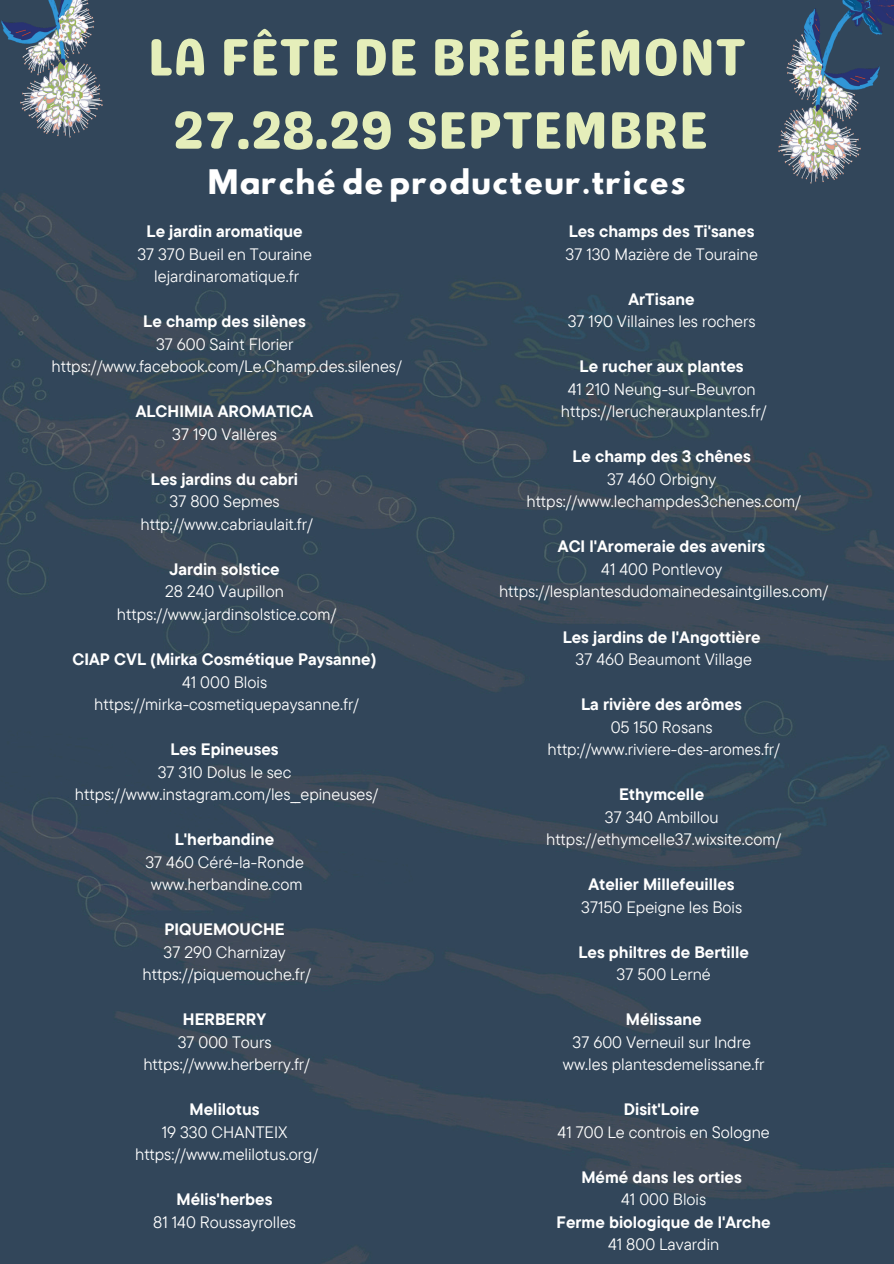
<style>
.page{position:relative;width:894px;height:1264px;background:#fff}
.page>*{position:absolute;margin:0;border:0;box-sizing:border-box;transform-origin:0 0}
.t1{font:52.5px/73.2px "Genty Sans";color:#e5eeba;text-align:center}
.t2{font:30px "Hussar Bd";color:#fff}
.t3{font:16.5px "TT Commons Pro";color:#fff}
.t4{font:700 16.5px "TT Commons Pro";color:#fff}
</style>
<div class="page">
<img style="left:0;top:0;width:893px;height:1263px">
<img style="left:0;top:0;width:123px;height:186px">
<img style="left:757px;top:0;width:136px;height:232px">
<p class="t1" style="left:147px;top:21px;width:600px">LA FÊTE DE BRÉHÉMONT<br>27.28.29 SEPTEMBRE</p>
<h2 class="t2" style="left:207px;top:167px;width:480px">Marché de producteur.trices</h2>
<p class="t4" style="left:147px;top:221px;width:157px">Le jardin aromatique</p>
<p class="t3" style="left:137px;top:243px;width:176px">37 370 Bueil en Touraine</p>
<p class="t3" style="left:154px;top:266px;width:146px">lejardinaromatique.fr</p>
<p class="t4" style="left:143px;top:311px;width:164px">Le champ des silènes</p>
<p class="t3" style="left:156px;top:333px;width:139px">37 600 Saint Florier</p>
<p class="t3" style="left:51px;top:356px;width:352px">https://www.facebook.com/Le.Champ.des.silenes/</p>
<p class="t4" style="left:136px;top:401px;width:179px">ALCHIMIA AROMATICA</p>
<p class="t3" style="left:172px;top:423px;width:106px">37 190 Vallères</p>
<p class="t4" style="left:151px;top:468px;width:149px">Les jardins du cabri</p>
<p class="t3" style="left:169px;top:491px;width:112px">37 800 Sepmes</p>
<p class="t3" style="left:140px;top:513px;width:174px">http://www.cabriaulait.fr/</p>
<p class="t4" style="left:169px;top:558px;width:112px">Jardin solstice</p>
<p class="t3" style="left:165px;top:581px;width:120px">28 240 Vaupillon</p>
<p class="t3" style="left:117px;top:603px;width:221px">https://www.jardinsolstice.com/</p>
<p class="t4" style="left:73px;top:648px;width:305px">CIAP CVL (Mirka Cosmétique Paysanne)</p>
<p class="t3" style="left:182px;top:671px;width:87px">41 000 Blois</p>
<p class="t3" style="left:94px;top:693px;width:266px">https://mirka-cosmetiquepaysanne.fr/</p>
<p class="t4" style="left:170px;top:738px;width:110px">Les Epineuses</p>
<p class="t3" style="left:158px;top:761px;width:135px">37 310 Dolus le sec</p>
<p class="t3" style="left:75px;top:783px;width:305px">https://www.instagram.com/les__epineuses/</p>
<p class="t4" style="left:175px;top:828px;width:101px">L'herbandine</p>
<p class="t3" style="left:145px;top:851px;width:160px">37 460 Céré-la-Ronde</p>
<p class="t3" style="left:151px;top:873px;width:153px">www.herbandine.com</p>
<p class="t4" style="left:164px;top:918px;width:122px">PIQUEMOUCHE</p>
<p class="t3" style="left:163px;top:941px;width:124px">37 290 Charnizay</p>
<p class="t3" style="left:142px;top:963px;width:170px">https://piquemouche.fr/</p>
<p class="t4" style="left:183px;top:1008px;width:85px">HERBERRY</p>
<p class="t3" style="left:178px;top:1031px;width:95px">37 000 Tours</p>
<p class="t3" style="left:143px;top:1053px;width:168px">https://www.herberry.fr/</p>
<p class="t4" style="left:189px;top:1098px;width:71px">Melilotus</p>
<p class="t3" style="left:162px;top:1121px;width:127px">19 330 CHANTEIX</p>
<p class="t3" style="left:135px;top:1143px;width:184px">https://www.melilotus.org/</p>
<p class="t4" style="left:176px;top:1188px;width:97px">Mélis'herbes</p>
<p class="t3" style="left:153px;top:1211px;width:144px">81 140 Roussayrolles</p>
<p class="t4" style="left:568px;top:221px;width:187px">Les champs des Ti'sanes</p>
<p class="t3" style="left:565px;top:243px;width:194px">37 130 Mazière de Touraine</p>
<p class="t4" style="left:628px;top:288px;width:68px">ArTisane</p>
<p class="t3" style="left:567px;top:311px;width:189px">37 190 Villaines les rochers</p>
<p class="t4" style="left:579px;top:356px;width:165px">Le rucher aux plantes</p>
<p class="t3" style="left:567px;top:378px;width:189px">41 210 Neung-sur-Beuvron</p>
<p class="t3" style="left:561px;top:401px;width:207px">https://lerucherauxplantes.fr/</p>
<p class="t4" style="left:572px;top:446px;width:180px">Le champ des 3 chênes</p>
<p class="t3" style="left:607px;top:468px;width:110px">37 460 Orbigny</p>
<p class="t3" style="left:526px;top:491px;width:276px">https://www.lechampdes3chenes.com/</p>
<p class="t4" style="left:557px;top:536px;width:209px">ACI l'Aromeraie des avenirs</p>
<p class="t3" style="left:601px;top:558px;width:122px">41 400 Pontlevoy</p>
<p class="t3" style="left:499px;top:581px;width:331px">https://lesplantesdudomainedesaintgilles.com/</p>
<p class="t4" style="left:562px;top:626px;width:199px">Les jardins de l'Angottière</p>
<p class="t3" style="left:575px;top:648px;width:178px">37 460 Beaumont Village</p>
<p class="t4" style="left:581px;top:693px;width:162px">La rivière des arômes</p>
<p class="t3" style="left:610px;top:716px;width:103px">05 150 Rosans</p>
<p class="t3" style="left:547px;top:738px;width:234px">http://www.riviere-des-aromes.fr/</p>
<p class="t4" style="left:619px;top:783px;width:86px">Ethymcelle</p>
<p class="t3" style="left:604px;top:806px;width:115px">37 340 Ambillou</p>
<p class="t3" style="left:546px;top:828px;width:236px">https://ethymcelle37.wixsite.com/</p>
<p class="t4" style="left:588px;top:873px;width:147px">Atelier Millefeuilles</p>
<p class="t3" style="left:581px;top:896px;width:162px">37150 Epeigne les Bois</p>
<p class="t4" style="left:578px;top:941px;width:172px">Les philtres de Bertille</p>
<p class="t3" style="left:616px;top:963px;width:96px">37 500 Lerné</p>
<p class="t4" style="left:625px;top:1008px;width:77px">Mélissane</p>
<p class="t3" style="left:572px;top:1031px;width:180px">37 600 Verneuil sur Indre</p>
<p class="t3" style="left:562px;top:1053px;width:203px">ww.les plantesdemelissane.fr</p>
<p class="t4" style="left:623px;top:1098px;width:77px">Disit'Loire</p>
<p class="t3" style="left:557px;top:1121px;width:214px">41 700 Le controis en Sologne</p>
<p class="t4" style="left:581px;top:1166px;width:162px">Mémé dans les orties</p>
<p class="t3" style="left:621px;top:1188px;width:87px">41 000 Blois</p>
<p class="t4" style="left:556px;top:1211px;width:215px">Ferme biologique de l'Arche</p>
<p class="t3" style="left:608px;top:1233px;width:113px">41 800 Lavardin</p>
</div>
